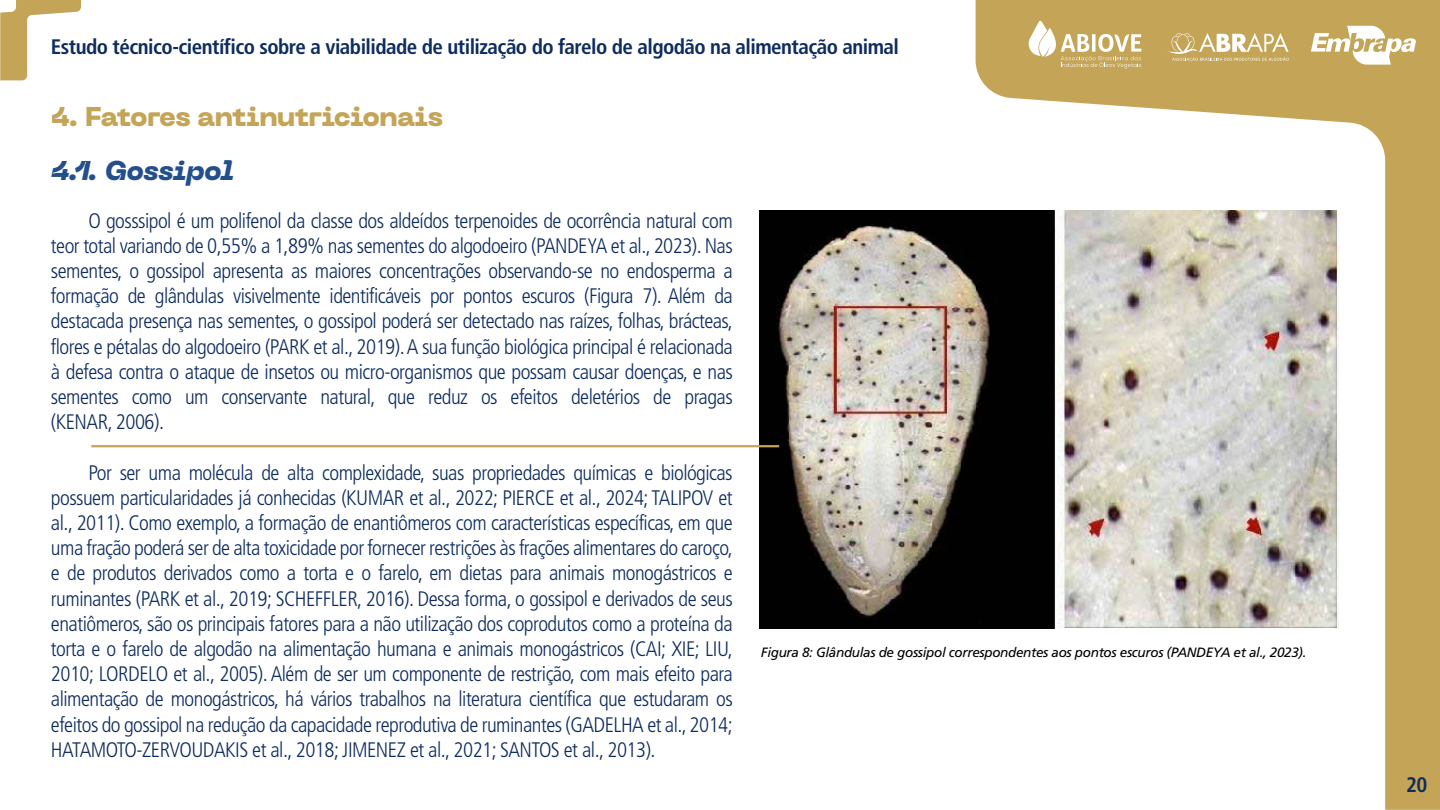
<style>
.page{position:relative;width:1440px;height:810px;background:#fff}
.page>*{position:absolute;margin:0;border:0;box-sizing:border-box;transform-origin:0 0}
.t1{font:800 27px "PP Neue Machina";letter-spacing:-.015em;color:#c4a457}
.t2{font:italic 800 27px "PP Neue Machina Inktrap";letter-spacing:-.015em;color:#234f8d}
.t3{font:300 condensed 21px/25.2px "Frutiger LT Std";letter-spacing:-.025em;color:#0e2c5e;text-align:justify}
.t4{font:700 condensed 21px "Frutiger LT Std";letter-spacing:-.025em;color:#0e2c5e}
.t5{font:italic 13.5px "Frutiger LT Std";letter-spacing:-.025em;color:#000}
</style>
<div class="page">
<svg style="left:976px;top:0;width:464px;height:810px"></svg>
<svg style="left:1026px;top:21px;width:115px;height:48px"></svg>
<svg style="left:1311px;top:26px;width:105px;height:39px"></svg>
<svg style="left:1167px;top:33px;width:122px;height:29px"></svg>
<svg style="left:0;top:0;width:81px;height:80px"></svg>
<img style="left:760px;top:210px;width:578px;height:418px">
<hr style="left:91px;top:445px;width:688px;height:2px;background:#c4a457">
<p class="t4" style="left:51px;top:34px;width:850px">Estudo técnico-científico sobre a viabilidade de utilização do farelo de algodão na alimentação animal</p>
<p class="t1" style="left:51px;top:99px;width:393px">4. Fatores antinutricionais</p>
<p class="t2" style="left:51px;top:153px;width:184px">4.1. Gossipol</p>
<p class="t3" style="left:51px;top:208px;width:683px;text-indent:37px">O gosssipol é um polifenol da classe dos aldeídos terpenoides de ocorrência natural com teor total variando de 0,55% a 1,89% nas sementes do algodoeiro (PANDEYA et al., 2023). Nas sementes, o gossipol apresenta as maiores concentrações observando-se no endosperma a formação de glândulas visivelmente identificáveis por pontos escuros (Figura 7). Além da destacada presença nas sementes, o gossipol poderá ser detectado nas raízes, folhas, brácteas, flores e pétalas do algodoeiro (PARK et al., 2019). A sua função biológica principal é relacionada à defesa contra o ataque de insetos ou micro-organismos que possam causar doenças, e nas sementes como um conservante natural, que reduz os efeitos deletérios de pragas (KENAR, 2006).</p>
<p class="t3" style="left:51px;top:460px;width:683px;text-indent:37px">Por ser uma molécula de alta complexidade, suas propriedades químicas e biológicas possuem particularidades já conhecidas (KUMAR et al., 2022; PIERCE et al., 2024; TALIPOV et al., 2011). Como exemplo, a formação de enantiômeros com características específicas, em que uma fração poderá ser de alta toxicidade por fornecer restrições às frações alimentares do caroço, e de produtos derivados como a torta e o farelo, em dietas para animais monogástricos e ruminantes (PARK et al., 2019; SCHEFFLER, 2016). Dessa forma, o gossipol e derivados de seus enatiômeros, são os principais fatores para a não utilização dos coprodutos como a proteína da torta e o farelo de algodão na alimentação humana e animais monogástricos (CAI; XIE; LIU, 2010; LORDELO et al., 2005). Além de ser um componente de restrição, com mais efeito para alimentação de monogástricos, há vários trabalhos na literatura científica que estudaram os efeitos do gossipol na redução da capacidade reprodutiva de ruminantes (GADELHA et al., 2014; HATAMOTO-ZERVOUDAKIS et al., 2018; JIMENEZ et al., 2021; SANTOS et al., 2013).</p>
<p class="t5" style="left:761px;top:645px;width:547px">Figura 8: Glândulas de gossipol correspondentes aos pontos escuros (PANDEYA et al., 2023).</p>
<p class="t4" style="left:1406px;top:772px;width:23px">20</p>
</div>
